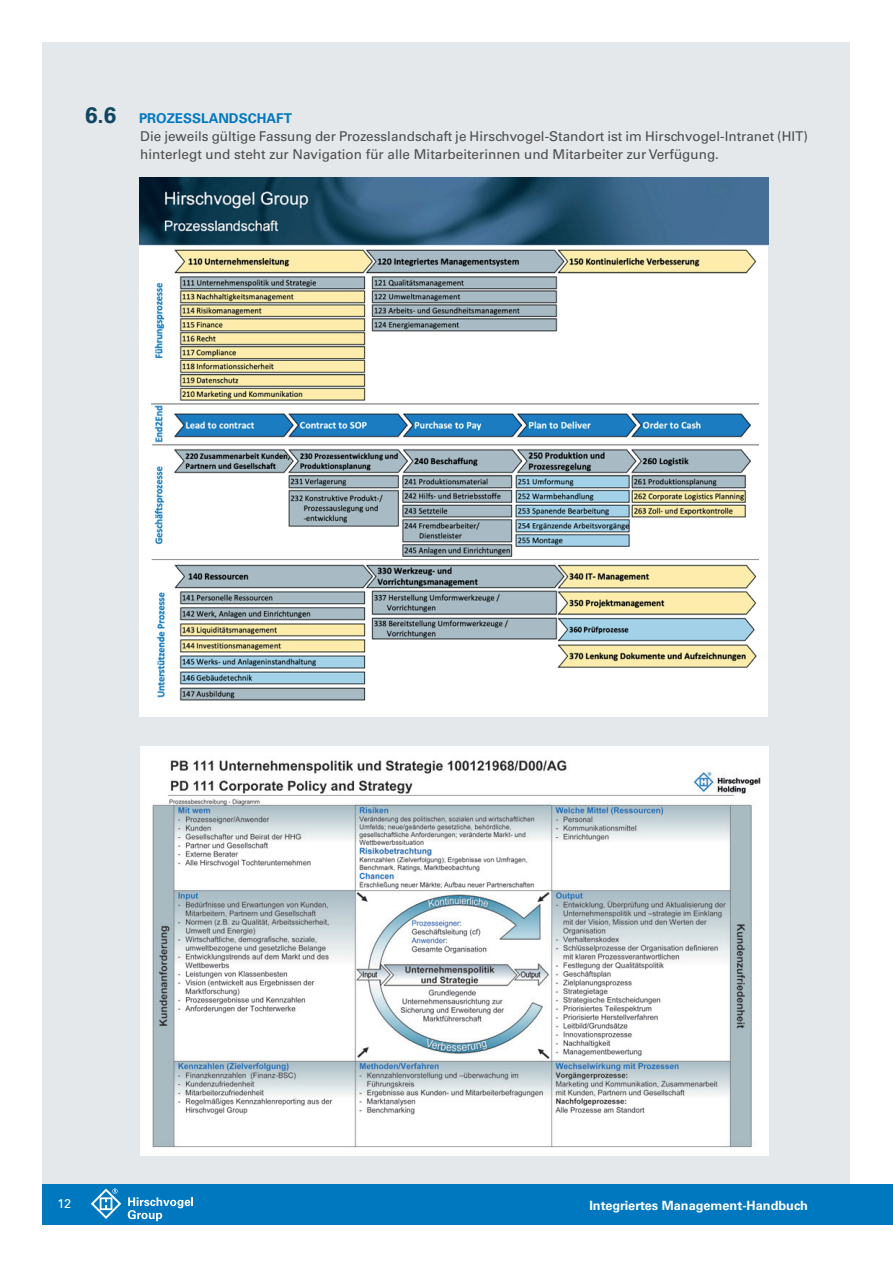
<style>
.page{position:relative;width:893px;height:1263px;background:#fff}
.page>*{position:absolute;margin:0;border:0;box-sizing:border-box;transform-origin:0 0}
.t1{font:13.5px/18px "Univers LT Pro 55 Roman";color:#4b4c4d}
.t2{font:700 13.5px "Univers LT Pro 65";color:#0078c0}
.t3{font:700 12.75px "Univers LT Pro 65";color:#fff}
.t4{font:12.75px "Univers LT Pro 55 Roman";color:#fff}
.s1{font-size:22.5px;color:#104661}
</style>
<div class="page">
<div style="left:43px;top:43px;width:807px;height:1180px;background:#e5e8ea"></div>
<div style="left:43px;top:1184px;width:850px;height:41px;background:#0078c0"></div>
<svg style="left:91px;top:1188px;width:30px;height:31px"></svg>
<svg style="left:128px;top:1197px;width:65px;height:24px"></svg>
<div style="left:139px;top:223px;width:629px;height:494px;background:#fff"></div>
<img style="left:151px;top:245px;width:608px;height:456px">
<img style="left:139px;top:177px;width:629px;height:68px">
<img style="left:152px;top:746px;width:617px;height:409px">
<p class="t2" style="left:85px;top:109px;width:208px"><span class="s1">6.6</span> PROZESSLANDSCHAFT</p>
<p class="t1" style="left:140px;top:127px;width:669px">Die jeweils gültige Fassung der Prozesslandschaft je Hirschvogel-Standort ist im Hirschvogel-Intranet (HIT) hinterlegt und steht zur Navigation für alle Mitarbeiterinnen und Mitarbeiter zur Verfügung.</p>
<p class="t4" style="left:57px;top:1194px;width:15px">12</p>
<p class="t3" style="left:589px;top:1196px;width:220px">Integriertes Management-Handbuch</p>
</div>
